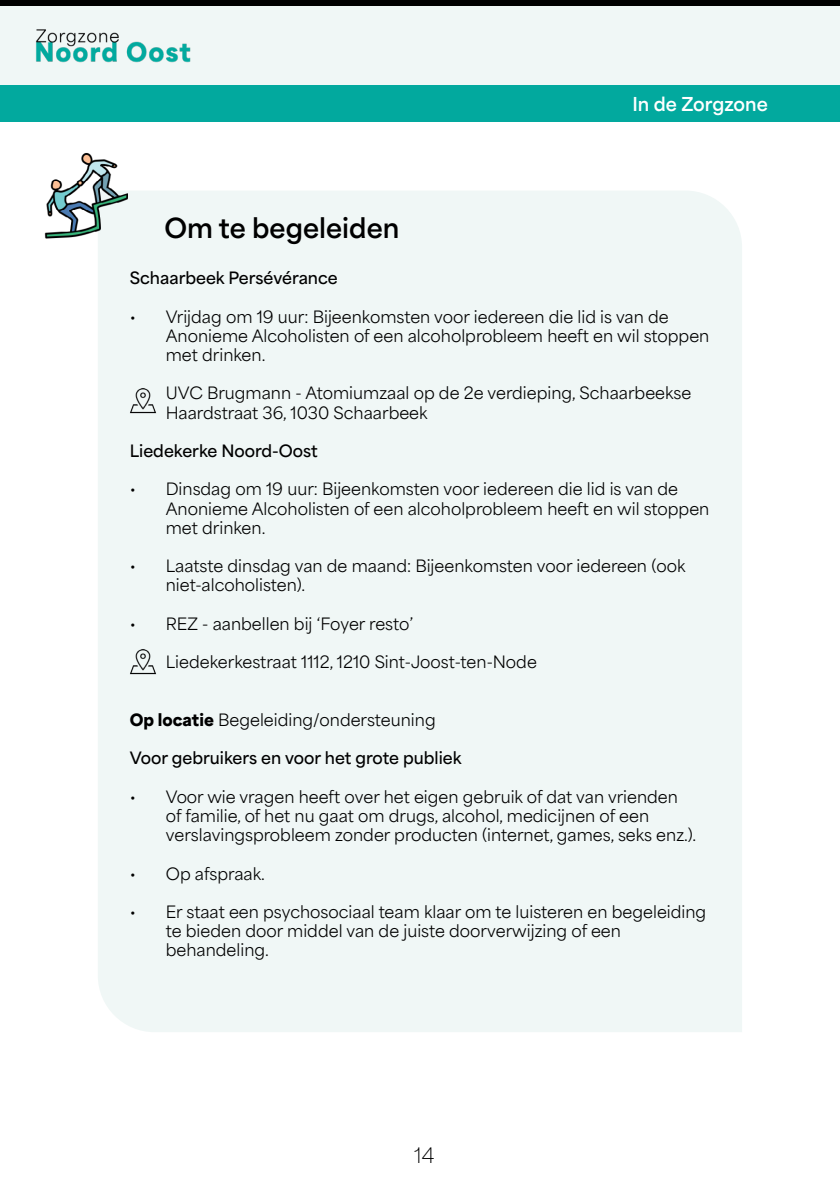
<style>
.page{position:relative;width:840px;height:1191px;background:#fff}
.page>*{position:absolute;margin:0;border:0;box-sizing:border-box;transform-origin:0 0}
.t1{font:700 26px "Area Normal";color:#000}
.t2{font:100 20px "Area Normal";color:#000}
.t3{font:700 18px "Area Normal";color:#fff}
.t4{font:16px/19.2px "Area Normal";color:#000}
.t5{font:600 16px "Area Normal";color:#000}
.s1{font-weight:900}
</style>
<div class="page">
<div style="left:0;top:6px;width:839px;height:79px;background:#f0f7f6"></div>
<div style="left:0;top:0;width:839px;height:6px;background:#000"></div>
<div style="left:0;top:85px;width:839px;height:36px;background:#02a99e"></div>
<img style="left:36px;top:29px;width:155px;height:34px">
<div style="left:98px;top:191px;width:643px;height:841px;background:#f0f7f6"></div>
<img style="left:44px;top:153px;width:84px;height:85px">
<img style="left:130px;top:387px;width:26px;height:26px">
<img style="left:130px;top:648px;width:26px;height:26px">
<p class="t3" style="left:632px;top:87px;width:137px">In de Zorgzone</p>
<h1 class="t1" style="left:164px;top:204px;width:236px">Om te begeleiden</h1>
<p class="t5" style="left:130px;top:264px;width:209px">Schaarbeek Persévérance</p>
<p class="t4" style="left:166px;top:305px;width:545px;text-indent:-36px">• Vrijdag om 19 uur: Bijeenkomsten voor iedereen die lid is van de<br>Anonieme Alcoholisten of een alcoholprobleem heeft en wil stoppen met drinken.</p>
<p class="t4" style="left:166px;top:382px;width:526px">UVC Brugmann - Atomiumzaal op de 2e verdieping, Schaarbeekse<br>Haardstraat 36, 1030 Schaarbeek</p>
<p class="t5" style="left:130px;top:436px;width:189px">Liedekerke Noord-Oost</p>
<p class="t4" style="left:166px;top:478px;width:545px;text-indent:-36px">• Dinsdag om 19 uur: Bijeenkomsten voor iedereen die lid is van de<br>Anonieme Alcoholisten of een alcoholprobleem heeft en wil stoppen met drinken.</p>
<p class="t4" style="left:166px;top:554px;width:521px;text-indent:-36px">• Laatste dinsdag van de maand: Bijeenkomsten voor iedereen (ook niet-alcoholisten).</p>
<p class="t4" style="left:130px;top:612px;width:285px">• REZ - aanbellen bij ‘Foyer resto’</p>
<p class="t4" style="left:166px;top:650px;width:372px">Liedekerkestraat 1112, 1210 Sint-Joost-ten-Node</p>
<p class="t4" style="left:130px;top:708px;width:307px"><span class="s1">Op locatie</span> Begeleiding/ondersteuning</p>
<p class="t5" style="left:130px;top:744px;width:333px">Voor gebruikers en voor het grote publiek</p>
<p class="t4" style="left:166px;top:785px;width:531px;text-indent:-36px">• Voor wie vragen heeft over het eigen gebruik of dat van vrienden of familie, of het nu gaat om drugs, alcohol, medicijnen of een verslavingsprobleem zonder producten (internet, games, seks enz.).</p>
<p class="t4" style="left:130px;top:862px;width:136px">• Op afspraak.</p>
<p class="t4" style="left:166px;top:900px;width:541px;text-indent:-36px">• Er staat een psychosociaal team klaar om te luisteren en begeleiding te bieden door middel van de juiste doorverwijzing of een behandeling.</p>
<p class="t2" style="left:414px;top:1138px;width:22px">14</p>
</div>
